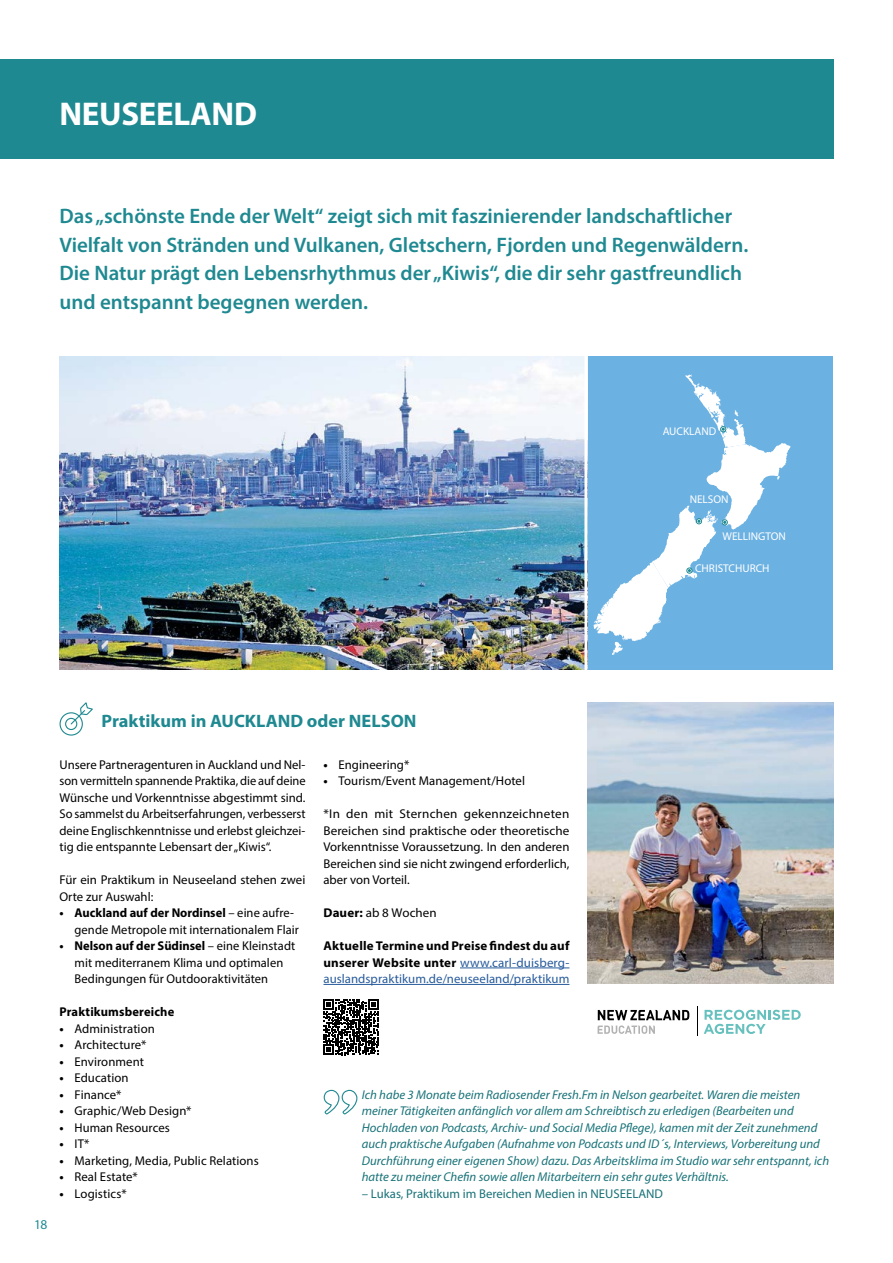
<style>
.page{position:relative;width:893px;height:1263px;background:#fff}
.page>*{position:absolute;margin:0;border:0;box-sizing:border-box;transform-origin:0 0}
.t1{font:700 33px "Myriad Pro";letter-spacing:-.01em;color:#fff}
.t2{font:600 21px/28.5px "Myriad Pro";color:#1f8991}
.t3{font:700 18px "Myriad Pro";color:#1f8991}
.t4{font:13.5px "Myriad Pro";color:#1f8991}
.t5{font:12.75px/16.5px "Myriad Pro";letter-spacing:.005em;color:#000}
.t6{font:italic 12.75px/16.5px "Myriad Pro";color:#187278}
.t7{font:12.75px/16.5px "Myriad Pro";color:#275b9b;text-align:justify}
.t8{font:12.75px "Myriad Pro";color:#187278}
.t9{font:700 12.75px "Myriad Pro";letter-spacing:.01em;color:#000}
.t10{font:11.25px "Myriad Pro";color:#fff}
.s1{font-weight:700}
.s2{font-weight:700;color:#000}
</style>
<div class="page">
<div style="left:0;top:59px;width:833px;height:99px;background:#1f8991"></div>
<div style="left:587px;top:356px;width:246px;height:314px;background:#6bb1e2"></div>
<img style="left:60px;top:356px;width:524px;height:314px">
<svg style="left:593px;top:374px;width:198px;height:281px"></svg>
<hr style="left:460px;top:967px;width:109px;height:1px;background:#275b9b">
<hr style="left:323px;top:984px;width:246px;height:1px;background:#275b9b">
<svg style="left:323px;top:1089px;width:35px;height:26px"></svg>
<div style="left:65px;top:718px;width:12px;height:12px;border:1px solid #1f8991;border-radius:50%"></div>
<div style="left:60px;top:712px;width:23px;height:24px;border:1px solid #1f8991;border-radius:50%"></div>
<svg style="left:70px;top:702px;width:23px;height:23px"></svg>
<svg style="left:704px;top:1010px;width:97px;height:24px"></svg>
<svg style="left:598px;top:1010px;width:91px;height:24px"></svg>
<hr style="left:697px;top:1006px;width:1px;height:30px;background:#000">
<svg style="left:323px;top:1000px;width:56px;height:55px"></svg>
<img style="left:587px;top:703px;width:246px;height:280px">
<h1 class="t1" style="left:60px;top:92px;width:199px">NEUSEELAND</h1>
<p class="t2" style="left:60px;top:201px;width:690px">Das „schönste Ende der Welt“ zeigt sich mit faszinierender landschaftlicher Vielfalt von Stränden und Vulkanen, Gletschern, Fjorden und Regenwäldern.<br>Die Natur prägt den Lebensrhythmus der „Kiwis“, die dir sehr gastfreundlich und entspannt begegnen werden.</p>
<p class="t10" style="left:663px;top:424px;width:55px">AUCKLAND</p>
<p class="t10" style="left:690px;top:492px;width:40px">NELSON</p>
<p class="t10" style="left:722px;top:529px;width:65px">WELLINGTON</p>
<p class="t10" style="left:695px;top:562px;width:76px">CHRISTCHURCH</p>
<p class="t4" style="left:34px;top:1216px;width:15px">18</p>
<h3 class="t3" style="left:102px;top:709px;width:317px">Praktikum in AUCKLAND oder NELSON</h3>
<p class="t5" style="left:60px;top:756px;width:248px;text-align:justify">Unsere Partneragenturen in Auckland und Nel&shy;son vermitteln spannende Praktika, die auf deine Wünsche und Vorkenntnisse abgestimmt sind.<br>So sammelst du Arbeitserfahrungen, verbesserst deine Englischkenntnisse und erlebst gleichzei&shy;tig die entspannte Lebensart der „Kiwis“.</p>
<p class="t5" style="left:60px;top:871px;width:247px">Für ein Praktikum in Neuseeland stehen zwei<br>Orte zur Auswahl:</p>
<p class="t5" style="left:75px;top:904px;width:226px;text-indent:-15px"><span class="s1">• Auckland auf der Nordinsel</span> – eine aufre&shy;gende Metropole mit internationalem Flair</p>
<p class="t5" style="left:75px;top:937px;width:222px;text-indent:-15px"><span class="s1">• Nelson auf der Südinsel</span> – eine Kleinstadt mit mediterranem Klima und optimalen<br>Bedingungen für Outdooraktivitäten</p>
<p class="t9" style="left:60px;top:1003px;width:116px">Praktikumsbereiche</p>
<p class="t5" style="left:60px;top:1020px;width:97px"><span class="s1">•</span> Administration</p>
<p class="t5" style="left:60px;top:1036px;width:88px"><span class="s1">•</span> Architecture*</p>
<p class="t5" style="left:60px;top:1053px;width:86px"><span class="s1">•</span> Environment</p>
<p class="t5" style="left:60px;top:1069px;width:71px"><span class="s1">•</span> Education</p>
<p class="t5" style="left:60px;top:1086px;width:63px"><span class="s1">•</span> Finance*</p>
<p class="t5" style="left:60px;top:1102px;width:133px"><span class="s1">•</span> Graphic/Web Design*</p>
<p class="t5" style="left:60px;top:1119px;width:112px"><span class="s1">•</span> Human Resources</p>
<p class="t5" style="left:60px;top:1135px;width:31px"><span class="s1">•</span> IT*</p>
<p class="t5" style="left:60px;top:1152px;width:201px"><span class="s1">•</span> Marketing, Media, Public Relations</p>
<p class="t5" style="left:60px;top:1168px;width:80px"><span class="s1">•</span> Real Estate*</p>
<p class="t5" style="left:60px;top:1185px;width:69px"><span class="s1">•</span> Logistics*</p>
<p class="t5" style="left:323px;top:756px;width:87px"><span class="s1">•</span> Engineering*</p>
<p class="t5" style="left:323px;top:772px;width:203px"><span class="s1">•</span> Tourism/Event Management/Hotel</p>
<p class="t5" style="left:323px;top:805px;width:247px;text-align:justify">*In den mit Sternchen gekennzeichneten Bereichen sind praktische oder theoretische Vorkenntnisse Voraussetzung. In den anderen Bereichen sind sie nicht zwingend erforderlich, aber von Vorteil.</p>
<p class="t5" style="left:323px;top:904px;width:115px"><span class="s1">Dauer:</span> ab 8 Wochen</p>
<p class="t7" style="left:323px;top:937px;width:247px"><span class="s2">Aktuelle Termine und Preise findest du auf unserer Website unter</span> www.carl-duisberg&shy;auslandspraktikum.de/neuseeland/praktikum</p>
<p class="t6" style="left:362px;top:1086px;width:469px">Ich habe 3 Monate beim Radiosender Fresh.Fm in Nelson gearbeitet. Waren die meisten meiner Tätigkeiten anfänglich vor allem am Schreibtisch zu erledigen (Bearbeiten und Hochladen von Podcasts, Archiv- und Social Media Pflege), kamen mit der Zeit zunehmend auch praktische Aufgaben (Aufnahme von Podcasts und ID´s, Interviews, Vorbereitung und Durchführung einer eigenen Show) dazu. Das Arbeitsklima im Studio war sehr entspannt, ich hatte zu meiner Chefin sowie allen Mitarbeitern ein sehr gutes Verhältnis.</p>
<p class="t8" style="left:362px;top:1185px;width:303px">– Lukas, Praktikum im Bereichen Medien in NEUSEELAND</p>
</div>
